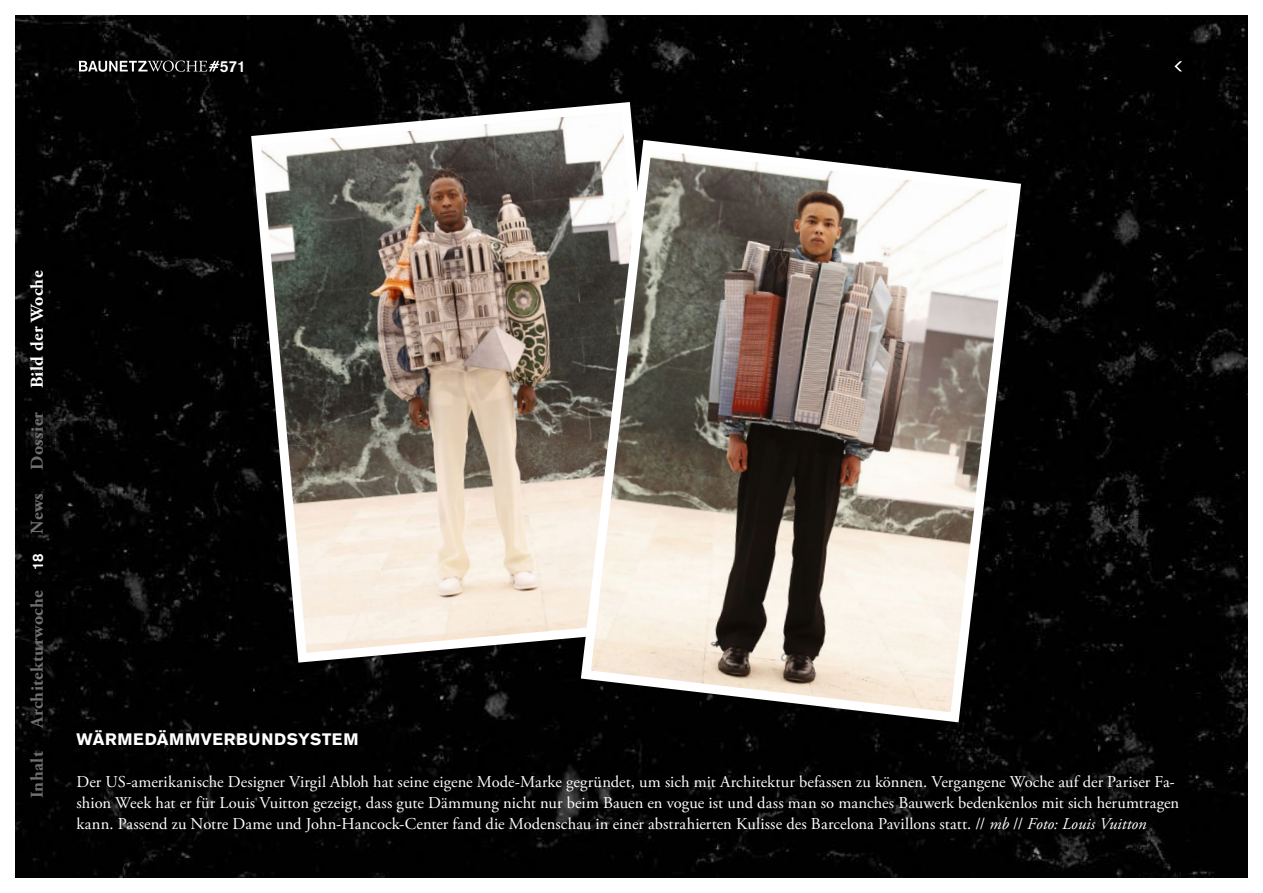
<style>
.page{position:relative;width:1263px;height:893px;background:#fff}
.page>*{position:absolute;margin:0;border:0;box-sizing:border-box;transform-origin:0 0}
.t1{font:700 18px "Adobe Garamond Pro";letter-spacing:.02em;color:#706f6f}
.t2{font:700 18px "Adobe Garamond Pro";letter-spacing:.02em;color:#fff}
.t3{font:16.5px/21px "Adobe Garamond Pro";letter-spacing:.005em;color:#fff}
.t4{font:700 16.5px "Akzidenz Grotesk BQ";letter-spacing:.04em;color:#fff}
.t5{font:500 15.75px "Akzidenz Grotesk BQ";color:#fff}
.t6{font:500 15px "Akzidenz Grotesk BQ";color:#fff}
.s1{font-style:italic}
</style>
<div class="page">
<img style="left:16px;top:16px;width:1231px;height:861px">
<svg style="left:1174px;top:61px;width:8px;height:10px"></svg>
<svg style="left:246px;top:97px;width:436px;height:570px;background:#8c847b"></svg>
<svg style="left:576px;top:135px;width:450px;height:592px"></svg>
<svg style="left:79px;top:61px;width:140px;height:11px"></svg>
<p class="t5" style="left:220px;top:56px;width:28px">571</p>
<p class="t2" style="left:27px;top:388px;width:119px;rotate:-90deg">Bild der Woche</p>
<p class="t1" style="left:27px;top:470px;width:59px;rotate:-90deg">Dossier</p>
<p class="t1" style="left:27px;top:534px;width:42px;rotate:-90deg">News</p>
<p class="t6" style="left:29px;top:570px;width:18px;rotate:-90deg">18</p>
<p class="t1" style="left:27px;top:728px;width:139px;rotate:-90deg">Architekturwoche</p>
<p class="t1" style="left:27px;top:798px;width:49px;rotate:-90deg">Inhalt</p>
<p class="t4" style="left:77px;top:730px;width:283px">WÄRMEDÄMMVERBUNDSYSTEM</p>
<p class="t3" style="left:77px;top:772px;width:1104px">Der US-amerikanische Designer Virgil Abloh hat seine eigene Mode-Marke gegründet, um sich mit Architektur befassen zu können. Vergangene Woche auf der Pariser Fa&shy;shion Week hat er für Louis Vuitton gezeigt, dass gute Dämmung nicht nur beim Bauen en vogue ist und dass man so manches Bauwerk bedenkenlos mit sich herumtragen kann. Passend zu Notre Dame und John-Hancock-Center fand die Modenschau in einer abstrahierten Kulisse des Barcelona Pavillons statt. // <span class="s1">mb</span> // <span class="s1">Foto: Louis Vuitton</span></p>
</div>
